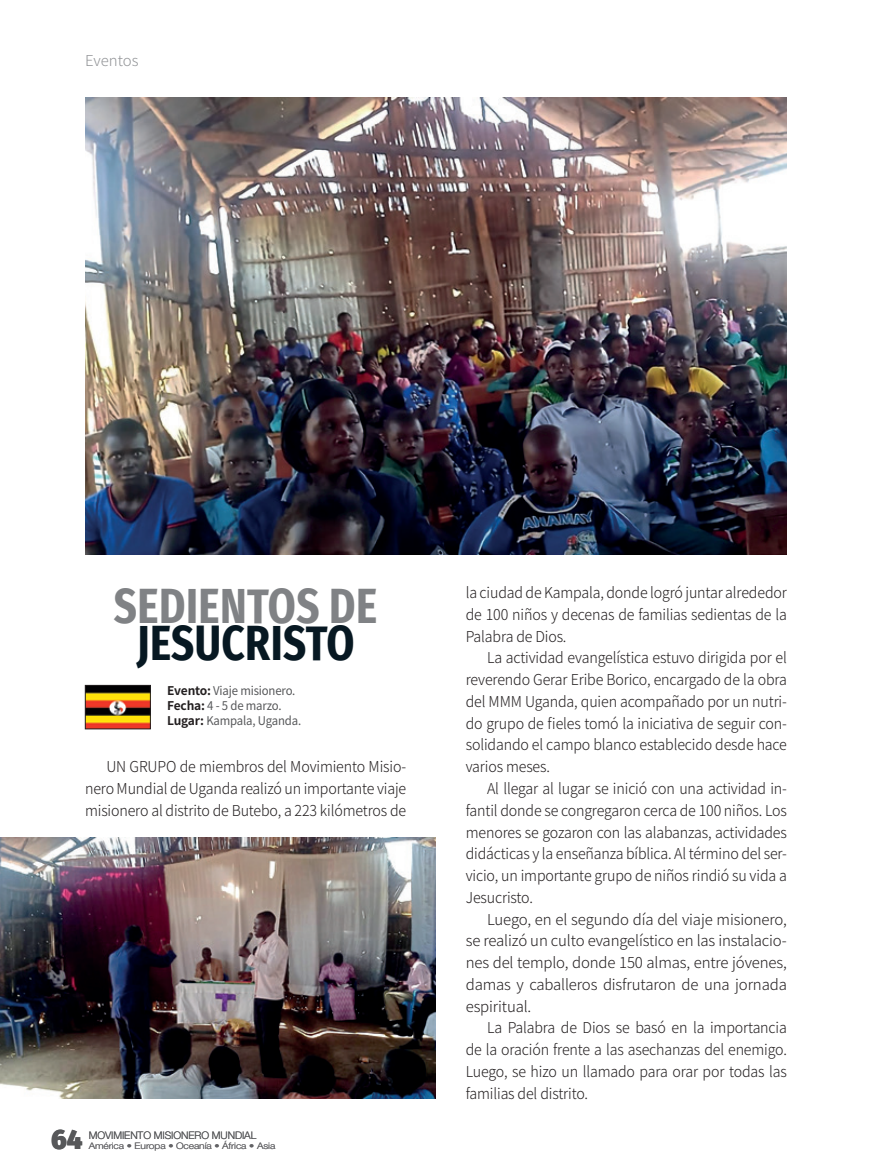
<style>
.page{position:relative;width:872px;height:1170px;background:#fff}
.page>*{position:absolute;margin:0;border:0;box-sizing:border-box;transform-origin:0 0}
.TITULAR{font:700 49.5px/37.5px "Fira Sans Condensed";letter-spacing:.01em;color:#808285;text-align:center;scale:.9 1}
.t1{font:900 27px "Fira Sans";color:#57585a}
.TEXTO{font:300 15px/21.8px "Noto Sans JP";letter-spacing:-.01em;color:#231f20;text-align:justify;scale:.95 1}
.TEXTO-2{font:300 15px/21.8px "Noto Sans JP";letter-spacing:-.01em;color:#231f20;text-align:justify}
.Cabezales{font:300 15px "Noto Sans JP";color:#939598}
.Texto_Recuadro_Verti{font:12px "Noto Sans JP";letter-spacing:-.015em;color:#57585a;scale:.95 1}
.t2{font:300 10.5px "Helvetica Neue LT Std";letter-spacing:-.01em;color:#57585a}
.t3{font:300 9px "Helvetica Neue LT Std";letter-spacing:-.01em;color:#636366;scale:1.14 1}
.s1{color:#071822}
.s2{font-weight:700;color:#231f20}
</style>
<div class="page">
<img style="left:87px;top:687px;width:62px;height:40px">
<div style="left:85px;top:685px;width:66px;height:44px;border:1px solid #231f20"></div>
<img style="left:0;top:837px;width:435px;height:261px">
<img style="left:85px;top:98px;width:702px;height:456px">
<p class="Cabezales" style="left:85px;top:52px;width:55px">Eventos</p>
<p class="TITULAR" style="left:114px;top:583px;width:294px">SEDIENTOS DE<br><span class="s1">JESUCRISTO</span></p>
<p class="TEXTO" style="left:466px;top:582px;width:339px">la ciudad de Kampala, donde logró juntar alrededor de 100 niños y decenas de familias sedientas de la Palabra de Dios.</p>
<p class="TEXTO" style="left:466px;top:647px;width:339px;text-indent:21px">La actividad evangelística estuvo dirigida por el reverendo Gerar Eribe Borico, encargado de la obra del MMM Uganda, quien acompañado por un nutri&shy;do grupo de fieles tomó la iniciativa de seguir con&shy;solidando el campo blanco establecido desde hace varios meses.</p>
<p class="TEXTO" style="left:466px;top:777px;width:339px;text-indent:21px">Al llegar al lugar se inició con una actividad in&shy;fantil donde se congregaron cerca de 100 niños. Los menores se gozaron con las alabanzas, actividades didácticas y la enseñanza bíblica. Al término del ser&shy;vicio, un importante grupo de niños rindió su vida a Jesucristo.</p>
<p class="TEXTO-2" style="left:466px;top:908px;width:323px;text-indent:21px">Luego, en el segundo día del viaje misionero, se realizó un culto evangelístico en las instalacio&shy;nes del templo, donde 150 almas, entre jóvenes, damas y caballeros disfrutaron de una jornada espiritual.</p>
<p class="TEXTO" style="left:466px;top:1017px;width:339px;text-indent:21px">La Palabra de Dios se basó en la importancia de la oración frente a las asechanzas del enemigo.<br>Luego, se hizo un llamado para orar por todas las familias del distrito.</p>
<p class="Texto_Recuadro_Verti" style="left:167px;top:683px;width:136px"><span class="s2">Evento:</span> Viaje misionero.</p>
<p class="Texto_Recuadro_Verti" style="left:167px;top:698px;width:122px"><span class="s2">Fecha:</span> 4 - 5 de marzo.</p>
<p class="Texto_Recuadro_Verti" style="left:167px;top:713px;width:143px"><span class="s2">Lugar:</span> Kampala, Uganda.</p>
<p class="TEXTO" style="left:85px;top:756px;width:339px;text-indent:21px">UN GRUPO de miembros del Movimiento Misio&shy;nero Mundial de Uganda realizó un importante viaje misionero al distrito de Butebo, a 223 kilómetros de</p>
<p class="t1" style="left:51px;top:1115px;width:33px">64</p>
<p class="t3" style="left:89px;top:1139px;width:165px">América • Europa • Oceanía • África • Asia</p>
<p class="t2" style="left:89px;top:1128px;width:169px">MOVIMIENTO MISIONERO MUNDIAL</p>
</div>
